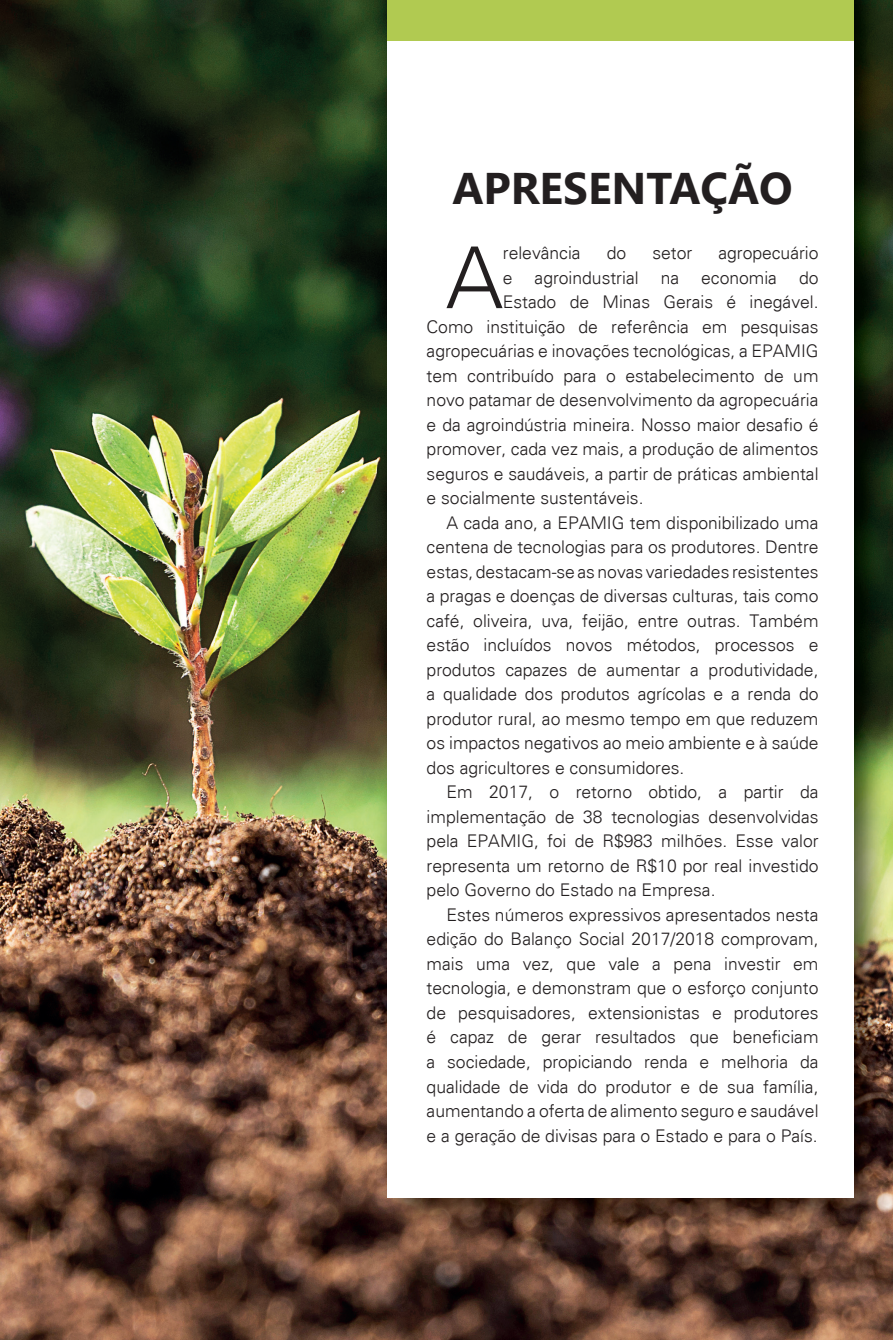
<style>
.page{position:relative;width:893px;height:1340px;background:#fff}
.page>*{position:absolute;margin:0;border:0;box-sizing:border-box;transform-origin:0 0}
.t1{font:300 85.75px "Univers";color:#231f20}
.t2{font:700 44.27px "Segoe UI";color:#231f20}
.t3{font:300 17.5px "Univers";color:#231f20}
</style>
<div class="page">
<img style="left:0;top:0;width:893px;height:1339px">
<img style="left:377px;top:0;width:510px;height:1231px">
<div style="left:387px;top:0;width:466px;height:1197px;background:#fff"></div>
<div style="left:387px;top:0;width:466px;height:41px;background:#b1ca51"></div>
<h2 class="t2" style="left:452px;top:146px;width:342px">APRESENTAÇÃO</h2>
<h1 class="t1" style="left:446px;top:226px;width:59px">A</h1>
<p class="t3" style="left:503px;top:242px;width:79px">relevância</p>
<p class="t3" style="left:607px;top:242px;width:21px">do</p>
<p class="t3" style="left:652px;top:242px;width:41px">setor</p>
<p class="t3" style="left:718px;top:242px;width:102px">agropecuário</p>
<p class="t3" style="left:503px;top:267px;width:11px">e</p>
<p class="t3" style="left:535px;top:267px;width:106px">agroindustrial</p>
<p class="t3" style="left:661px;top:267px;width:20px">na</p>
<p class="t3" style="left:701px;top:267px;width:77px">economia</p>
<p class="t3" style="left:799px;top:267px;width:21px">do</p>
<p class="t3" style="left:503px;top:291px;width:317px">Estado de Minas Gerais é inegável.</p>
<p class="t3" style="left:427px;top:316px;width:393px">Como instituição de referência em pesquisas</p>
<p class="t3" style="left:427px;top:340px;width:393px">agropecuárias e inovações tecnológicas, a EPAMIG</p>
<p class="t3" style="left:427px;top:365px;width:393px">tem contribuído para o estabelecimento de um</p>
<p class="t3" style="left:427px;top:389px;width:393px">novo patamar de desenvolvimento da agropecuária</p>
<p class="t3" style="left:427px;top:414px;width:393px">e da agroindústria mineira. Nosso maior desafio é</p>
<p class="t3" style="left:427px;top:438px;width:393px">promover, cada vez mais, a produção de alimentos</p>
<p class="t3" style="left:427px;top:463px;width:393px">seguros e saudáveis, a partir de práticas ambiental</p>
<p class="t3" style="left:427px;top:487px;width:218px">e socialmente sustentáveis.</p>
<p class="t3" style="left:446px;top:512px;width:374px">A cada ano, a EPAMIG tem disponibilizado uma</p>
<p class="t3" style="left:427px;top:536px;width:393px">centena de tecnologias para os produtores. Dentre</p>
<p class="t3" style="left:427px;top:561px;width:393px">estas, destacam-se as novas variedades resistentes</p>
<p class="t3" style="left:427px;top:585px;width:393px">a pragas e doenças de diversas culturas, tais como</p>
<p class="t3" style="left:427px;top:610px;width:393px">café, oliveira, uva, feijão, entre outras. Também</p>
<p class="t3" style="left:427px;top:634px;width:393px">estão incluídos novos métodos, processos e</p>
<p class="t3" style="left:427px;top:659px;width:393px">produtos capazes de aumentar a produtividade,</p>
<p class="t3" style="left:427px;top:683px;width:393px">a qualidade dos produtos agrícolas e a renda do</p>
<p class="t3" style="left:427px;top:708px;width:393px">produtor rural, ao mesmo tempo em que reduzem</p>
<p class="t3" style="left:427px;top:732px;width:393px">os impactos negativos ao meio ambiente e à saúde</p>
<p class="t3" style="left:427px;top:757px;width:259px">dos agricultores e consumidores.</p>
<p class="t3" style="left:446px;top:781px;width:374px">Em 2017, o retorno obtido, a partir da</p>
<p class="t3" style="left:427px;top:806px;width:393px">implementação de 38 tecnologias desenvolvidas</p>
<p class="t3" style="left:427px;top:830px;width:393px">pela EPAMIG, foi de R$983 milhões. Esse valor</p>
<p class="t3" style="left:427px;top:855px;width:393px">representa um retorno de R$10 por real investido</p>
<p class="t3" style="left:427px;top:879px;width:290px">pelo Governo do Estado na Empresa.</p>
<p class="t3" style="left:446px;top:904px;width:374px">Estes números expressivos apresentados nesta</p>
<p class="t3" style="left:427px;top:928px;width:393px">edição do Balanço Social 2017/2018 comprovam,</p>
<p class="t3" style="left:427px;top:953px;width:393px">mais uma vez, que vale a pena investir em</p>
<p class="t3" style="left:427px;top:977px;width:393px">tecnologia, e demonstram que o esforço conjunto</p>
<p class="t3" style="left:427px;top:1002px;width:393px">de pesquisadores, extensionistas e produtores</p>
<p class="t3" style="left:427px;top:1026px;width:393px">é capaz de gerar resultados que beneficiam</p>
<p class="t3" style="left:427px;top:1051px;width:393px">a sociedade, propiciando renda e melhoria da</p>
<p class="t3" style="left:427px;top:1075px;width:393px">qualidade de vida do produtor e de sua família,</p>
<p class="t3" style="left:427px;top:1100px;width:393px">aumentando a oferta de alimento seguro e saudável</p>
<p class="t3" style="left:427px;top:1124px;width:392px">e a geração de divisas para o Estado e para o País.</p>
</div>
